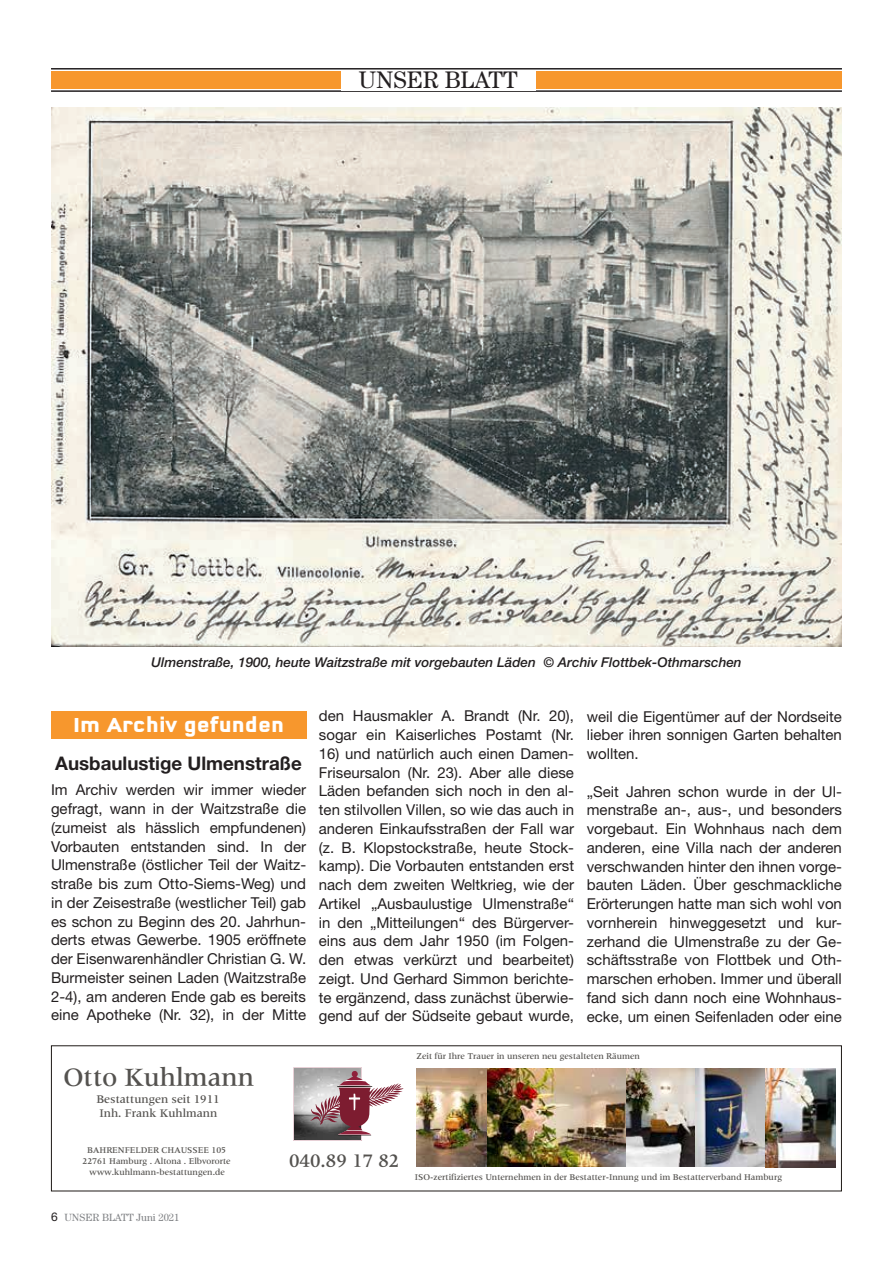
<style>
.page{position:relative;width:893px;height:1263px;background:#fff}
.page>*{position:absolute;margin:0;border:0;box-sizing:border-box;transform-origin:0 0}
.t1{font:27px "Latin 725 Md BT";color:#54524f}
.t2{font:24px "Century Std";color:#231f20}
.t3{font:700 21px "Q Type Cond";letter-spacing:-.03em;color:#fff}
.t4{font:19.5px "Latin 725 Md BT";color:#54524f}
.t5{font:700 18.75px "Helvetica Neue LT Std";color:#231f20}
.t6{font:15px/18.8px "Helvetica Neue LT Std";color:#231f20;text-align:justify}
.t7{font:italic 500 13.5px "Helvetica Neue LT Std";color:#231f20}
.t8{font:12px/13.5px "Latin 725 Md BT";color:#54524f}
.t9{font:10.5px "Century Std";color:#808285}
.t10{font:9px/11.1px "Latin 725 Md BT";color:#54524f;text-align:center}
.s1{font-family:"Helvetica Neue LT Std";font-size:12px;color:#231f20}
</style>
<div class="page">
<div style="left:51px;top:72px;width:791px;height:17px;background:#f7972d"></div>
<hr style="left:51px;top:68px;width:791px;height:2px;background:#231f20">
<hr style="left:51px;top:90px;width:791px;height:2px;background:#231f20">
<div style="left:341px;top:71px;width:195px;height:19px;background:#fff"></div>
<img style="left:51px;top:108px;width:791px;height:538px">
<svg style="left:293px;top:1068px;width:110px;height:73px"></svg>
<img style="left:417px;top:1068px;width:418px;height:99px">
<div style="left:51px;top:711px;width:255px;height:27px;background:#f7972d"></div>
<h2 class="t2" style="left:359px;top:66px;width:160px">UNSER BLATT</h2>
<p class="t7" style="left:151px;top:654px;width:592px">Ulmenstraße, 1900, heute Waitzstraße mit vorgebauten Läden © Archiv Flottbek-Othmarschen</p>
<h3 class="t3" style="left:73px;top:712px;width:213px">Im Archiv gefunden</h3>
<p class="t5" style="left:55px;top:752px;width:248px">Ausbaulustige Ulmenstraße</p>
<p class="t6" style="left:51px;top:780px;width:257px">Im Archiv werden wir immer wieder gefragt, wann in der Waitzstraße die (zumeist als hässlich empfundenen)<br>Vorbauten entstanden sind. In der Ulmenstraße (östlicher Teil der Waitz&shy;straße bis zum Otto-Siems-Weg) und in der Zeisestraße (westlicher Teil) gab es schon zu Beginn des 20. Jahrhun&shy;derts etwas Gewerbe. 1905 eröffnete der Eisenwarenhändler Christian G. W.<br>Burmeister seinen Laden (Waitzstraße 2-4), am anderen Ende gab es bereits eine Apotheke (Nr. 32), in der Mitte</p>
<h1 class="t1" style="left:64px;top:1059px;width:192px">Otto Kuhlmann</h1>
<p class="t8" style="left:96px;top:1093px;width:125px">Bestattungen seit 1911<br>Inh. Frank Kuhlmann</p>
<p class="t6" style="left:319px;top:706px;width:257px">den Hausmakler A. Brandt (Nr. 20), sogar ein Kaiserliches Postamt (Nr.</p>
<p class="t6" style="left:319px;top:744px;width:257px">16) und natürlich auch einen Damen-Friseursalon (Nr. 23). Aber alle diese Läden befanden sich noch in den al&shy;ten stilvollen Villen, so wie das auch in anderen Einkaufsstraßen der Fall war (z. B. Klopstockstraße, heute Stock&shy;kamp). Die Vorbauten entstanden erst nach dem zweiten Weltkrieg, wie der Artikel „Ausbaulustige Ulmenstraße“ in den „Mitteilungen“ des Bürgerver&shy;eins aus dem Jahr 1950 (im Folgen&shy;den etwas verkürzt und bearbeitet) zeigt. Und Gerhard Simmon berichte&shy;te ergänzend, dass zunächst überwie&shy;gend auf der Südseite gebaut wurde,</p>
<p class="t6" style="left:587px;top:707px;width:257px">weil die Eigentümer auf der Nordseite lieber ihren sonnigen Garten behalten wollten.</p>
<p class="t6" style="left:587px;top:782px;width:257px">„Seit Jahren schon wurde in der Ul&shy;menstraße an-, aus-, und besonders vorgebaut. Ein Wohnhaus nach dem anderen, eine Villa nach der anderen verschwanden hinter den ihnen vorge&shy;bauten Läden. Über geschmackliche Erörterungen hatte man sich wohl von vornherein hinweggesetzt und kur&shy;zerhand die Ulmenstraße zu der Ge&shy;schäftsstraße von Flottbek und Oth&shy;marschen erhoben. Immer und überall fand sich dann noch eine Wohnhaus&shy;ecke, um einen Seifenladen oder eine</p>
<p class="t10" style="left:417px;top:1052px;width:225px">Zeit für Ihre Trauer in unseren neu gestalteten Räumen</p>
<p class="t10" style="left:83px;top:1145px;width:150px">BAHRENFELDER CHAUSSEE 105<br>22761 Hamburg . Altona . Elbvororte www.kuhlmann-bestattungen.de</p>
<p class="t9" style="left:51px;top:1211px;width:130px"><span class="s1">6</span> UNSER BLATT Juni 2021</p>
<h3 class="t4" style="left:289px;top:1147px;width:112px">040.89 17 82</h3>
<p class="t10" style="left:415px;top:1172px;width:369px">ISO-zertifiziertes Unternehmen in der Bestatter-Innung und im Bestatterverband Hamburg</p>
</div>
